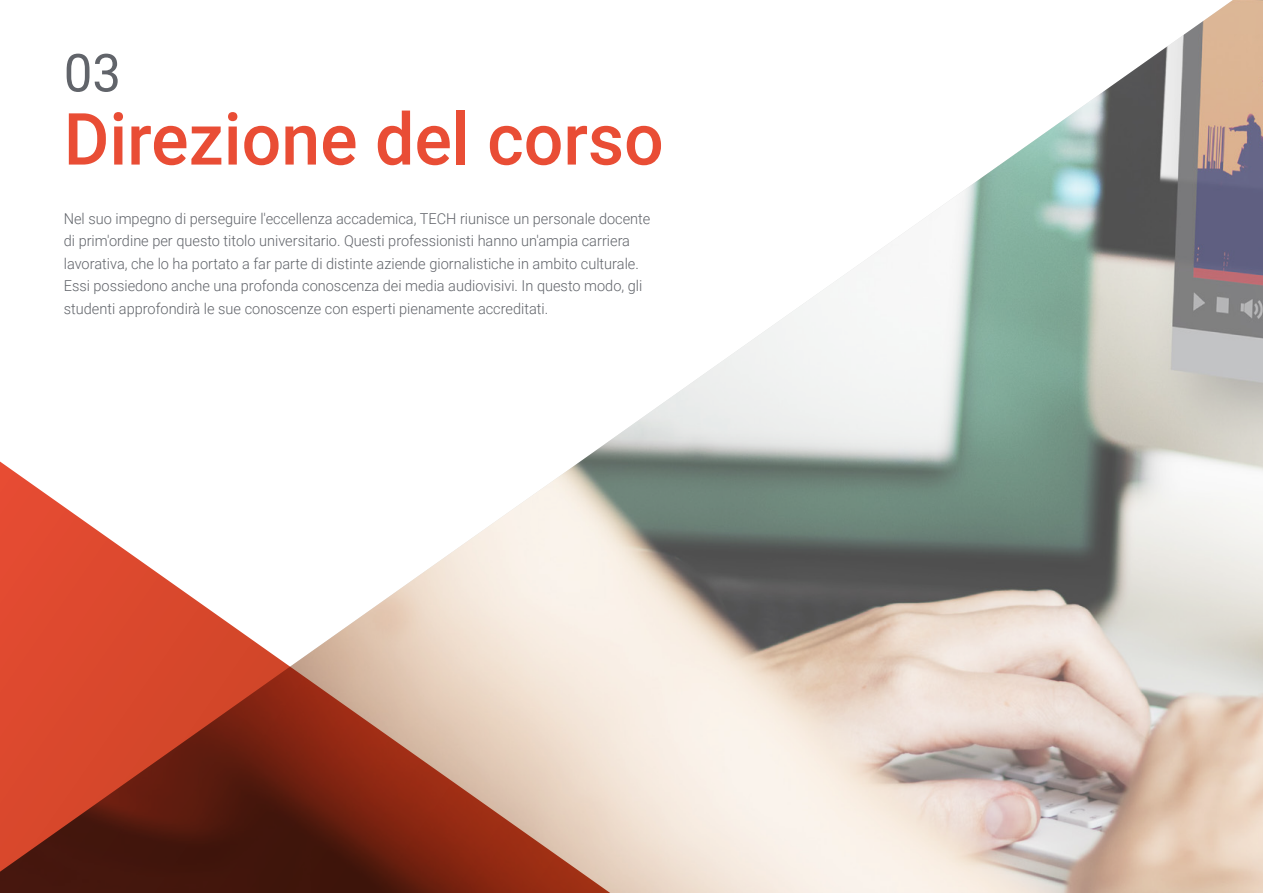
<style>
.page{position:relative;width:1263px;height:893px;background:#fff}
.page>*{position:absolute;margin:0;border:0;box-sizing:border-box;transform-origin:0 0}
.t1{font:500 72px "Roboto";color:#e94d35}
.t2{font:52.5px "Roboto";color:#61646a}
.t3{font:300 15px/22.5px "Roboto";color:#61646a}
</style>
<div class="page">
<img style="left:602px;top:0;width:661px;height:893px">
<svg style="left:0;top:446px;width:640px;height:447px"></svg>
<h2 class="t2" style="left:64px;top:36px;width:59px">03</h2>
<h1 class="t1" style="left:64px;top:89px;width:601px">Direzione del corso</h1>
<p class="t3" style="left:64px;top:207px;width:588px">Nel suo impegno di perseguire l'eccellenza accademica, TECH riunisce un personale docente di prim'ordine per questo titolo universitario. Questi professionisti hanno un'ampia carriera lavorativa, che lo ha portato a far parte di distinte aziende giornalistiche in ambito culturale.<br>Essi possiedono anche una profonda conoscenza dei media audiovisivi. In questo modo, gli studenti approfondirà le sue conoscenze con esperti pienamente accreditati.</p>
</div>
